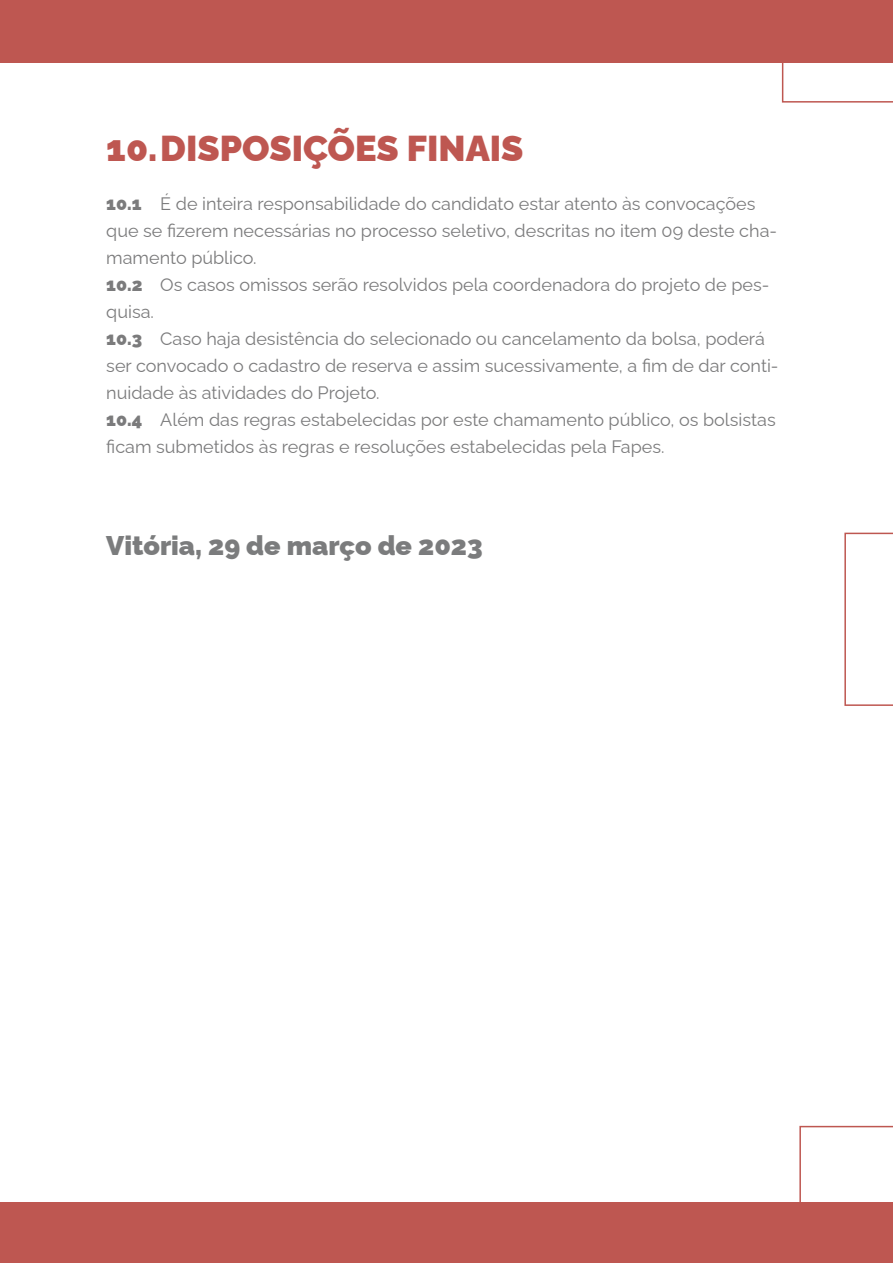
<style>
.page{position:relative;width:893px;height:1263px;background:#fff}
.page>*{position:absolute;margin:0;border:0;box-sizing:border-box;transform-origin:0 0}
.t1{font:900 36px "Raleway";color:#be5751}
.t2{font:900 27px "Raleway";color:#7b7c7d}
.t3{font:18px/27px "Raleway";color:#7b7b7c}
.s1{font-weight:900}
</style>
<div class="page">
<div style="left:0;top:0;width:893px;height:63px;background:#be5751"></div>
<div style="left:0;top:1202px;width:893px;height:61px;background:#be5751"></div>
<svg style="left:844px;top:533px;width:49px;height:173px"></svg>
<svg style="left:782px;top:63px;width:111px;height:40px"></svg>
<svg style="left:799px;top:1126px;width:94px;height:76px"></svg>
<h1 class="t1" style="left:106px;top:120px;width:419px">10.DISPOSIÇÕES FINAIS</h1>
<p class="t3" style="left:106px;top:188px;width:674px"><span class="s1">10.1</span> É de inteira responsabilidade do candidato estar atento às convocações que se fizerem necessárias no processo seletivo, descritas no item 09 deste cha&shy;mamento público.<br><span class="s1">10.2</span> Os casos omissos serão resolvidos pela coordenadora do projeto de pes&shy;quisa.<br><span class="s1">10.3</span> Caso haja desistência do selecionado ou cancelamento da bolsa, poderá ser convocado o cadastro de reserva e assim sucessivamente, a fim de dar conti&shy;nuidade às atividades do Projeto.<br><span class="s1">10.4</span> Além das regras estabelecidas por este chamamento público, os bolsistas ficam submetidos às regras e resoluções estabelecidas pela Fapes.</p>
<h2 class="t2" style="left:106px;top:524px;width:378px">Vitória, 29 de março de 2023</h2>
</div>
